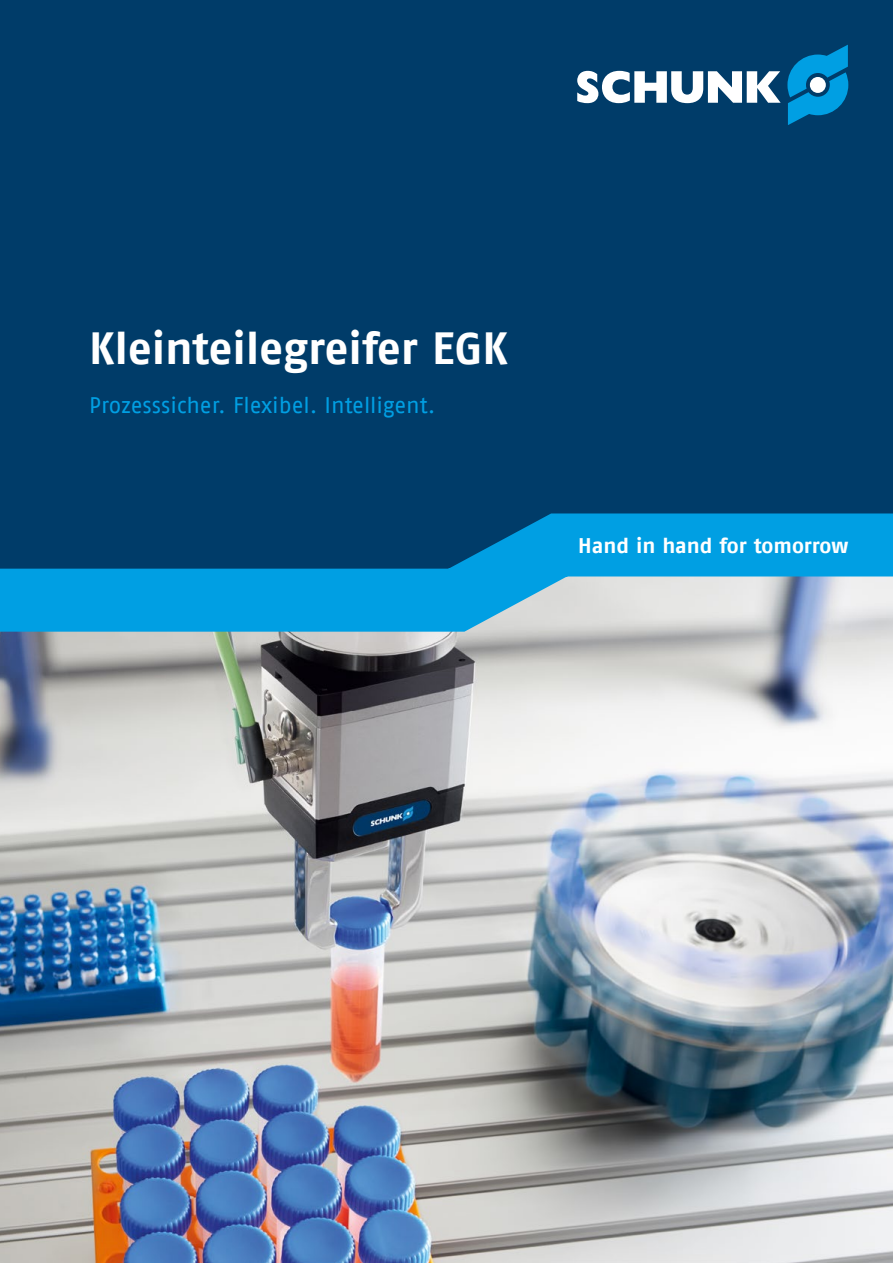
<style>
.page{position:relative;width:893px;height:1263px;background:#003c69}
.page>*{position:absolute;margin:0;border:0;box-sizing:border-box;transform-origin:0 0}
.t1{font:700 45px "Fago Pro";color:#fff}
.t2{font:22.5px "Fago Pro";letter-spacing:-.005em;color:#009fe3}
.t3{font:700 21.15px "Fago Pro";color:#fff}
</style>
<div class="page">
<svg style="left:577px;top:71px;width:204px;height:32px"></svg>
<svg style="left:787px;top:45px;width:61px;height:80px"></svg>
<img style="left:0;top:663px;width:893px;height:600px">
<svg style="left:0;top:513px;width:893px;height:150px"></svg>
<h1 class="t1" style="left:89px;top:321px;width:420px">Kleinteilegreifer EGK</h1>
<p class="t2" style="left:89px;top:391px;width:348px">Prozesssicher. Flexibel. Intelligent.</p>
<p class="t3" style="left:578px;top:532px;width:272px">Hand in hand for tomorrow</p>
</div>
